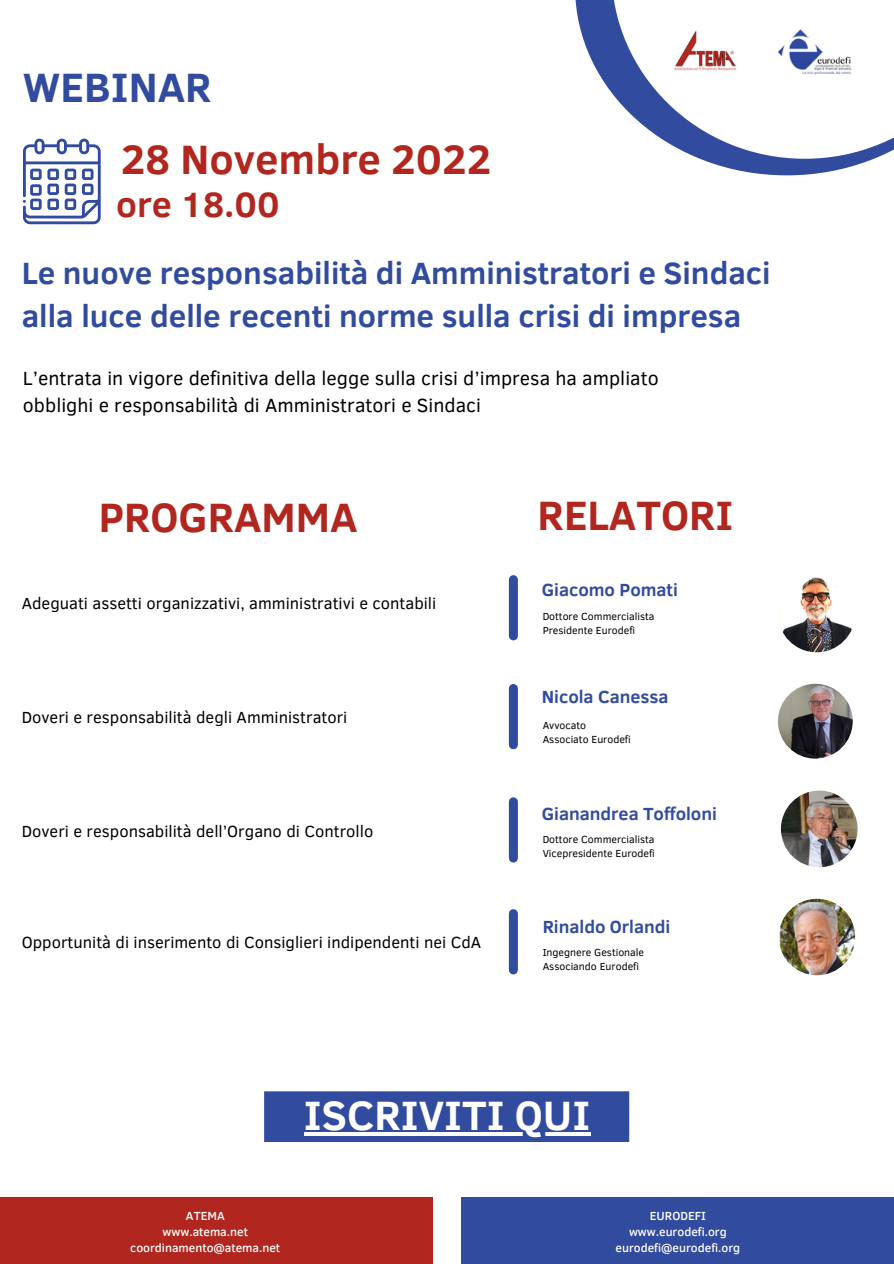
<style>
.page{position:relative;width:894px;height:1264px;background:#fff}
.page>*{position:absolute;margin:0;border:0;box-sizing:border-box;transform-origin:0 0}
.t1{font:700 42px "Clear Sans";color:#b1271f}
.t2{font:700 42px "Clear Sans";color:#fff}
.t3{font:700 42px "Clear Sans";color:#314b9f}
.t4{font:700 36px "Clear Sans";color:#b1271f}
.t5{font:700 31.5px/44px "Clear Sans";color:#314b9f}
.t6{font:19.5px/27px "Clear Sans";color:#000}
.t7{font:700 18px "Clear Sans";color:#314b9f}
.t8{font:16.5px "Clear Sans";color:#000}
.t9{font:500 12px/16px "Clear Sans";color:#fff;text-align:center}
.t10{font:10.5px/14px "Clear Sans";color:#000}
</style>
<div class="page">
<svg style="left:575px;top:0;width:298px;height:175px"></svg>
<svg style="left:611px;top:0;width:282px;height:159px"></svg>
<img style="left:772px;top:27px;width:85px;height:52px">
<img style="left:673px;top:27px;width:66px;height:46px">
<img style="left:780px;top:790px;width:77px;height:77px;border-radius:50%">
<img style="left:777px;top:575px;width:78px;height:77px;border-radius:50%">
<div style="left:0;top:1197px;width:432px;height:66px;background:#b1271f"></div>
<div style="left:461px;top:1197px;width:432px;height:66px;background:#314b9f"></div>
<img style="left:777px;top:683px;width:75px;height:75px;border-radius:50%">
<div style="left:264px;top:1091px;width:365px;height:50px;background:#314b9f"></div>
<hr style="left:304px;top:1132px;width:286px;height:3px;background:#fff">
<svg style="left:23px;top:139px;width:78px;height:85px"></svg>
<img style="left:778px;top:898px;width:77px;height:77px;border-radius:50%">
<div style="left:508px;top:688px;width:9px;height:56px;background:#314b9f"></div>
<div style="left:508px;top:801px;width:9px;height:57px;background:#314b9f"></div>
<div style="left:508px;top:913px;width:9px;height:57px;background:#314b9f"></div>
<div style="left:508px;top:579px;width:9px;height:57px;background:#314b9f"></div>
<h1 class="t3" style="left:23px;top:57px;width:190px">WEBINAR</h1>
<h1 class="t1" style="left:121px;top:128px;width:372px">28 Novembre 2022</h1>
<h2 class="t4" style="left:116px;top:178px;width:165px">ore 18.00</h2>
<h3 class="t5" style="left:22px;top:249px;width:750px">Le nuove responsabilità di Amministratori e Sindaci alla luce delle recenti norme sulla crisi di impresa</h3>
<p class="t6" style="left:23px;top:363px;width:637px">L’entrata in vigore definitiva della legge sulla crisi d’impresa ha ampliato obblighi e responsabilità di Amministratori e Sindaci</p>
<h1 class="t1" style="left:99px;top:486px;width:260px">PROGRAMMA</h1>
<p class="t8" style="left:22px;top:591px;width:416px">Adeguati assetti organizzativi, amministrativi e contabili</p>
<p class="t8" style="left:22px;top:705px;width:327px">Doveri e responsabilità degli Amministratori</p>
<p class="t8" style="left:22px;top:818px;width:353px">Doveri e responsabilità dell’Organo di Controllo</p>
<p class="t8" style="left:22px;top:929px;width:461px">Opportunità di inserimento di Consiglieri indipendenti nei CdA</p>
<h1 class="t1" style="left:537px;top:484px;width:197px">RELATORI</h1>
<p class="t7" style="left:541px;top:576px;width:138px">Giacomo Pomati</p>
<p class="t10" style="left:542px;top:608px;width:113px">Dottore Commercialista<br>Presidente Eurodefi</p>
<p class="t7" style="left:541px;top:683px;width:128px">Nicola Canessa</p>
<p class="t10" style="left:542px;top:717px;width:90px">Avvocato<br>Associato Eurodefi</p>
<p class="t7" style="left:541px;top:800px;width:177px">Gianandrea Toffoloni</p>
<p class="t10" style="left:542px;top:831px;width:114px">Dottore Commercialista<br>Vicepresidente Eurodefi</p>
<p class="t7" style="left:542px;top:913px;width:129px">Rinaldo Orlandi</p>
<p class="t10" style="left:542px;top:945px;width:103px">Ingegnere Gestionale<br>Associando Eurodefi</p>
<h1 class="t2" style="left:304px;top:1084px;width:288px">ISCRIVITI QUI</h1>
<p class="t9" style="left:130px;top:1207px;width:151px">ATEMA<br>www.atema.net coordinamento@atema.net</p>
<p class="t9" style="left:615px;top:1207px;width:126px">EURODEFI www.eurodefi.org eurodefi@eurodefi.org</p>
</div>
